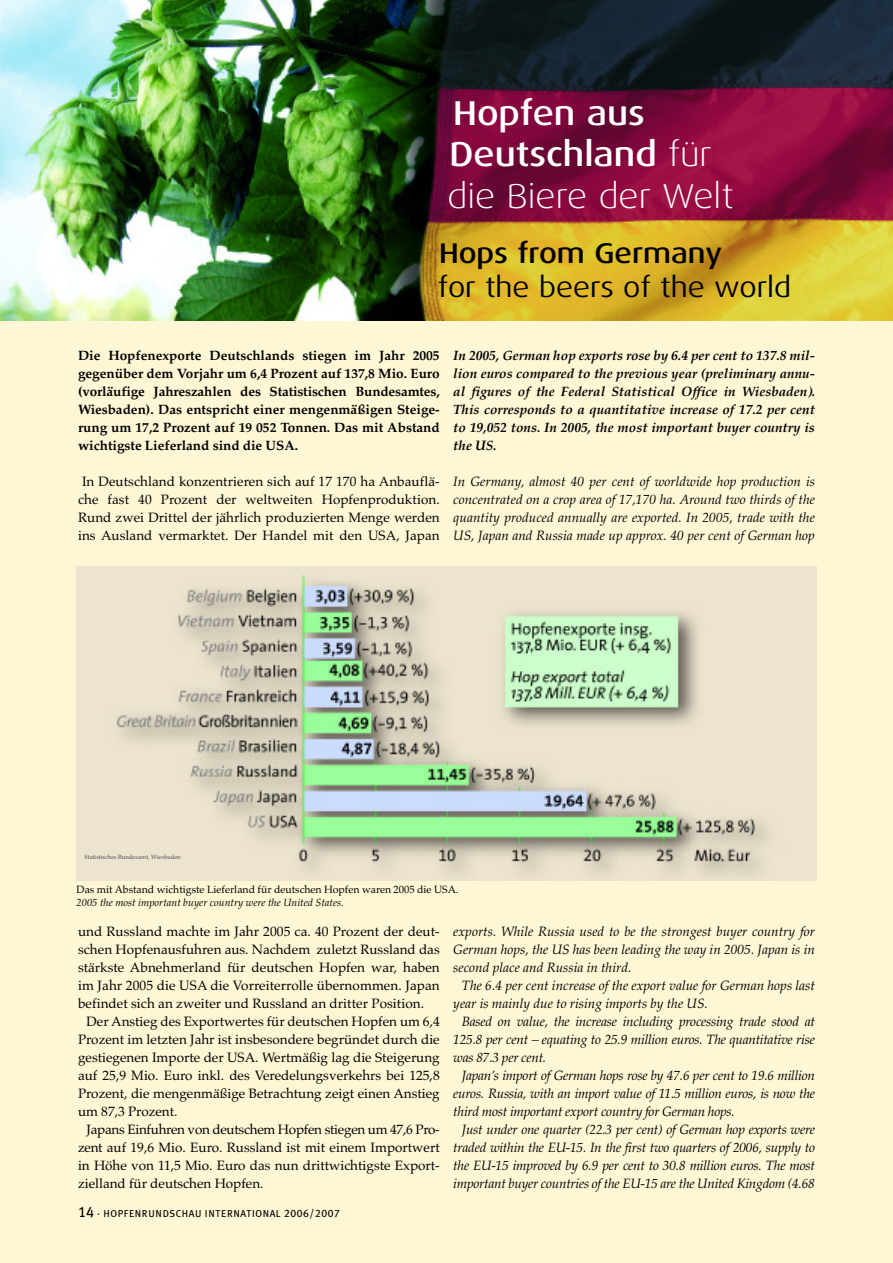
<style>
.page{position:relative;width:893px;height:1263px;background:#fef7d5}
.page>*{position:absolute;margin:0;border:0;box-sizing:border-box;transform-origin:0 0}
.t1{font:500 34.5px/41.4px "Dax Wide";color:#fff}
.t2{font:28.5px "Dax Wide";color:#000}
.t3{font:500 28.5px "Dax Wide";color:#000}
.t4{font:italic 13.5px/18px "Palatino";color:#000;text-align:justify}
.t5{font:13.5px/18px "Palatino";color:#000;text-align:justify}
.t6{font:700 13.5px/18px "Palatino";color:#000;text-align:justify}
.t7{font:italic 700 13.5px/18px "Palatino";color:#000;text-align:justify}
.t8{font:10.5px "Palatino";color:#000}
.t9{font:italic 10.5px "Palatino";color:#000}
.t10{font:10.05px "Meta Plus Book Caps";letter-spacing:.055em;color:#000}
.t11{font:6px "Palatino";color:#4d4d4d}
.s1{font-weight:300}
.s2{font-size:15px}
.s3{font-size:10.8px}
</style>
<div class="page">
<img style="left:0;top:0;width:893px;height:320px">
<img style="left:77px;top:567px;width:739px;height:314px">
<h1 class="t1" style="left:448px;top:92px;width:287px">Hopfen aus<br>Deutschland <span class="s1">für die Biere der Welt</span></h1>
<h2 class="t3" style="left:439px;top:237px;width:284px">Hops from Germany</h2>
<h2 class="t2" style="left:438px;top:271px;width:354px">for the beers of the world</h2>
<p class="t6" style="left:78px;top:346px;width:363px">Die Hopfenexporte Deutschlands stiegen im Jahr 2005 gegenüber dem Vorjahr um 6,4 Prozent auf 137,8 Mio. Euro (vorläufige Jahreszahlen des Statistischen Bundesamtes, Wiesbaden). Das entspricht einer mengenmäßigen Steige&shy;rung um 17,2 Prozent auf 19 052 Tonnen. Das mit Abstand wichtigste Lieferland sind die USA.</p>
<p class="t5" style="left:78px;top:472px;width:363px">In Deutschland konzentrieren sich auf 17 170 ha Anbauflä&shy;che fast 40 Prozent der weltweiten Hopfenproduktion.<br>Rund zwei Drittel der jährlich produzierten Menge werden ins Ausland vermarktet. Der Handel mit den USA, Japan</p>
<p class="t7" style="left:453px;top:346px;width:363px">In 2005, German hop exports rose by 6.4 per cent to 137.8 mil&shy;lion euros compared to the previous year (preliminary annu&shy;al figures of the Federal Statistical Office in Wiesbaden).<br>This corresponds to a quantitative increase of 17.2 per cent to 19,052 tons. In 2005, the most important buyer country is the US.</p>
<p class="t4" style="left:453px;top:472px;width:363px">In Germany, almost 40 per cent of worldwide hop production is concentrated on a crop area of 17,170 ha. Around two thirds of the quantity produced annually are exported. In 2005, trade with the US, Japan and Russia made up approx. 40 per cent of German hop</p>
<p class="t11" style="left:85px;top:853px;width:98px">Statistisches Bundesamt, Wiesbaden</p>
<p class="t8" style="left:77px;top:883px;width:384px">Das mit Abstand wichtigste Lieferland für deutschen Hopfen waren 2005 die USA.</p>
<p class="t9" style="left:77px;top:896px;width:269px">2005 the most important buyer country were the United States.</p>
<p class="t5" style="left:78px;top:922px;width:363px">und Russland machte im Jahr 2005 ca. 40 Prozent der deut&shy;schen Hopfenausfuhren aus. Nachdem zuletzt Russland das stärkste Abnehmerland für deutschen Hopfen war, haben im Jahr 2005 die USA die Vorreiterrolle übernommen. Japan befindet sich an zweiter und Russland an dritter Position.</p>
<p class="t5" style="left:78px;top:1012px;width:363px;text-indent:9px">Der Anstieg des Exportwertes für deutschen Hopfen um 6,4<br>Prozent im letzten Jahr ist insbesondere begründet durch die gestiegenen Importe der USA. Wertmäßig lag die Steigerung auf 25,9 Mio. Euro inkl. des Veredelungsverkehrs bei 125,8<br>Prozent, die mengenmäßige Betrachtung zeigt einen Anstieg um 87,3 Prozent.</p>
<p class="t5" style="left:78px;top:1120px;width:363px;text-indent:9px">Japans Einfuhren von deutschem Hopfen stiegen um 47,6 Pro&shy;zent auf 19,6 Mio. Euro. Russland ist mit einem Importwert in Höhe von 11,5 Mio. Euro das nun drittwichtigste Export&shy;zielland für deutschen Hopfen.</p>
<p class="t10" style="left:78px;top:1207px;width:263px"><span class="s2">14</span> · HOPFENRUNDSCHAU INTERNATIONAL <span class="s3">2006/2007</span></p>
<p class="t4" style="left:453px;top:922px;width:363px">exports. While Russia used to be the strongest buyer country for German hops, the US has been leading the way in 2005. Japan is in second place and Russia in third.</p>
<p class="t4" style="left:453px;top:976px;width:363px;text-indent:9px">The 6.4 per cent increase of the export value for German hops last year is mainly due to rising imports by the US.</p>
<p class="t4" style="left:453px;top:1012px;width:363px;text-indent:9px">Based on value, the increase including processing trade stood at 125.8 per cent – equating to 25.9 million euros. The quantitative rise was 87.3 per cent.</p>
<p class="t4" style="left:453px;top:1066px;width:363px;text-indent:9px">Japan’s import of German hops rose by 47.6 per cent to 19.6 million euros. Russia, with an import value of 11.5 million euros, is now the third most important export country for German hops.</p>
<p class="t4" style="left:453px;top:1120px;width:363px;text-indent:9px">Just under one quarter (22.3 per cent) of German hop exports were traded within the EU-15. In the first two quarters of 2006, supply to the EU-15 improved by 6.9 per cent to 30.8 million euros. The most important buyer countries of the EU-15 are the United Kingdom (4.68</p>
</div>
